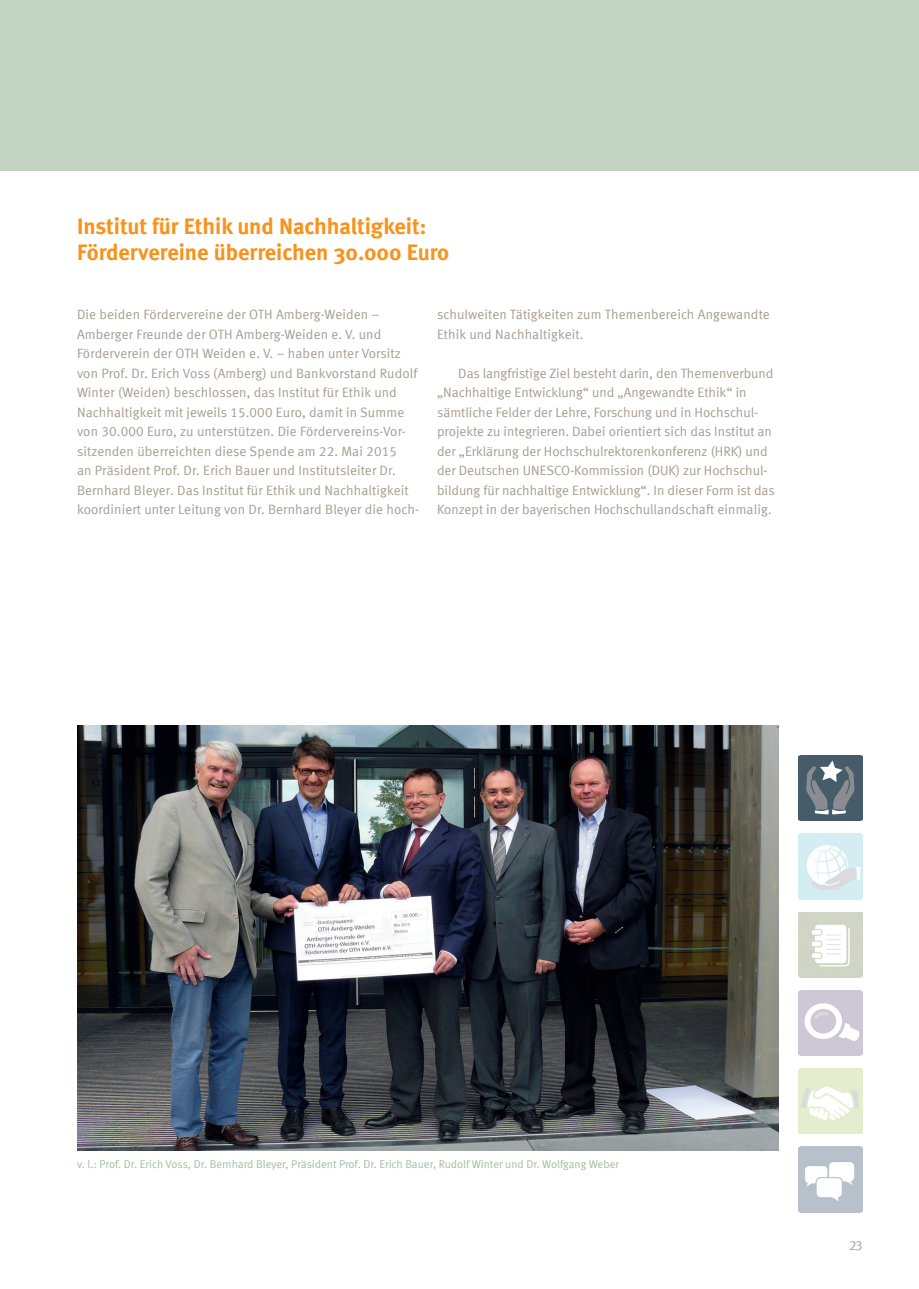
<style>
.page{position:relative;width:919px;height:1289px;background:#fff}
.page>*{position:absolute;margin:0;border:0;box-sizing:border-box;transform-origin:0 0}
.t1{font:700 22.5px/26.7px "Meta";color:#f7931d}
.t2{font:13.5px/19.5px "Meta Normal LF";letter-spacing:.005em;color:#a79d91}
.t3{font:11.25px "Meta Normal LF";color:#a1be9f}
</style>
<div class="page">
<div style="left:0;top:0;width:918px;height:171px;background:#c3d3c1"></div>
<img style="left:798px;top:833px;width:64px;height:66px">
<img style="left:798px;top:912px;width:64px;height:65px">
<img style="left:798px;top:990px;width:64px;height:65px">
<img style="left:798px;top:1068px;width:64px;height:65px">
<img style="left:798px;top:1146px;width:64px;height:66px">
<img style="left:798px;top:755px;width:64px;height:66px">
<img style="left:77px;top:725px;width:701px;height:425px">
<h1 class="t1" style="left:77px;top:212px;width:373px">Institut für Ethik und Nachhaltigkeit:<br>Fördervereine überreichen 30.000 Euro</h1>
<p class="t2" style="left:77px;top:304px;width:343px">Die beiden Fördervereine der OTH Amberg-Weiden – Amberger Freunde der OTH Amberg-Weiden e. V. und Förderverein der OTH Weiden e. V. – haben unter Vorsitz von Prof. Dr. Erich Voss (Amberg) und Bankvorstand Rudolf Winter (Weiden) beschlossen, das Institut für Ethik und Nachhaltigkeit mit jeweils 15.000 Euro, damit in Summe von 30.000 Euro, zu unterstützen. Die Fördervereins-Vor&shy;sitzenden überreichten diese Spende am 22. Mai 2015<br>an Präsident Prof. Dr. Erich Bauer und Institutsleiter Dr.<br>Bernhard Bleyer. Das Institut für Ethik und Nachhaltigkeit koordiniert unter Leitung von Dr. Bernhard Bleyer die hoch-</p>
<p class="t2" style="left:437px;top:304px;width:334px">schulweiten Tätigkeiten zum Themenbereich Angewandte<br>Ethik und Nachhaltigkeit.</p>
<p class="t2" style="left:437px;top:363px;width:339px;text-indent:21px">Das langfristige Ziel besteht darin, den Themenverbund „Nachhaltige Entwicklung“ und „Angewandte Ethik“ in sämtliche Felder der Lehre, Forschung und in Hochschul&shy;projekte zu integrieren. Dabei orientiert sich das Institut an der „Erklärung der Hochschulrektorenkonferenz (HRK) und der Deutschen UNESCO-Kommission (DUK) zur Hochschul&shy;bildung für nachhaltige Entwicklung“. In dieser Form ist das Konzept in der bayerischen Hochschullandschaft einmalig.</p>
<p class="t3" style="left:77px;top:1157px;width:543px">v. l.: Prof. Dr. Erich Voss, Dr. Bernhard Bleyer, Präsident Prof. Dr. Erich Bauer, Rudolf Winter und Dr. Wolfgang Weber</p>
<p class="t2" style="left:849px;top:1235px;width:15px">23</p>
</div>
